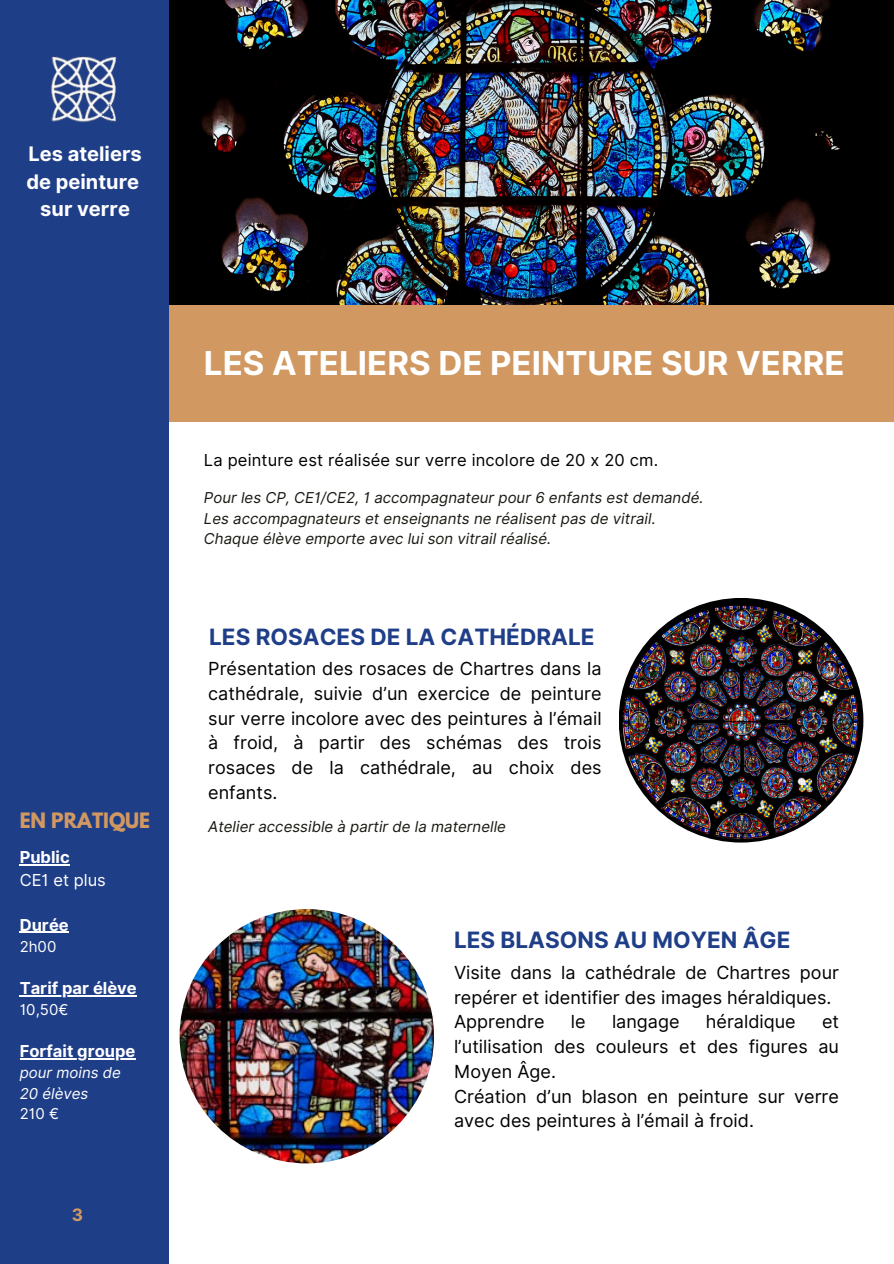
<style>
.page{position:relative;width:894px;height:1264px;background:#fff}
.page>*{position:absolute;margin:0;border:0;box-sizing:border-box;transform-origin:0 0}
.t1{font:700 33px "Inter";color:#fff}
.t2{font:700 22.5px "Inter";color:#1f3e88}
.t3{font:700 19.95px/27.9px "Inter";color:#fff;text-align:center}
.t4{font:700 18.75px "League Spartan";color:#d19861}
.t5{font:18px/24.8px "Inter";color:#000}
.t6{font:700 17.1px "Inter";color:#d19861}
.t7{font:16.5px "Inter";letter-spacing:.01em;color:#000}
.t8{font:700 16.5px "Inter";color:#fff}
.t9{font:16.5px/22.5px "Inter";color:#fff}
.t10{font:italic 15px "Inter";color:#191912}
.t11{font:italic 15px/20.2px "Inter";color:#fff}
.t12{font:15px "Inter";color:#fff}
.s1{font-weight:700}
</style>
<div class="page">
<img style="left:168px;top:0;width:725px;height:305px">
<div style="left:154px;top:305px;width:739px;height:116px;background:#d19861"></div>
<img style="left:619px;top:598px;width:245px;height:245px">
<img style="left:179px;top:909px;width:255px;height:254px;border-radius:50%">
<div style="left:0;top:0;width:168px;height:1263px;background:#1f3e88"></div>
<img style="left:51px;top:56px;width:66px;height:66px">
<hr style="left:20px;top:864px;width:50px;height:1px;background:#fff">
<hr style="left:20px;top:931px;width:49px;height:2px;background:#fff">
<hr style="left:20px;top:994px;width:117px;height:2px;background:#fff">
<hr style="left:20px;top:1057px;width:115px;height:2px;background:#fff">
<h1 class="t3" style="left:27px;top:139px;width:117px">Les ateliers de peinture sur verre</h1>
<p class="t4" style="left:20px;top:810px;width:132px">EN PRATIQUE</p>
<p class="t9" style="left:20px;top:846px;width:88px"><span class="s1">Public<br></span>CE1 et plus</p>
<p class="t8" style="left:20px;top:914px;width:51px">Durée</p>
<p class="t12" style="left:20px;top:937px;width:38px">2h00</p>
<p class="t8" style="left:20px;top:977px;width:118px">Tarif par élève</p>
<p class="t12" style="left:20px;top:1000px;width:50px">10,50€</p>
<p class="t8" style="left:20px;top:1040px;width:117px">Forfait groupe</p>
<h2 class="t11" style="left:20px;top:1062px;width:103px">pour moins de<br>20 élèves</h2>
<h5 class="t12" style="left:20px;top:1104px;width:41px">210 €</h5>
<h5 class="t6" style="left:72px;top:1204px;width:13px">3</h5>
<h4 class="t1" style="left:204px;top:343px;width:642px">LES ATELIERS DE PEINTURE SUR VERRE</h4>
<p class="t7" style="left:204px;top:450px;width:455px">La peinture est réalisée sur verre incolore de 20 x 20 cm.</p>
<h5 class="t10" style="left:204px;top:489px;width:501px">Pour les CP, CE1/CE2, 1 accompagnateur pour 6 enfants est demandé.</h5>
<h5 class="t10" style="left:204px;top:509px;width:453px">Les accompagnateurs et enseignants ne réalisent pas de vitrail.</h5>
<h5 class="t10" style="left:204px;top:529px;width:349px">Chaque élève emporte avec lui son vitrail réalisé.</h5>
<h5 class="t2" style="left:209px;top:623px;width:387px">LES ROSACES DE LA CATHÉDRALE</h5>
<h3 class="t5" style="left:208px;top:656px;width:395px;text-align:justify">Présentation des rosaces de Chartres dans la cathédrale, suivie d’un exercice de peinture sur verre incolore avec des peintures à l’émail à froid, à partir des schémas des trois rosaces de la cathédrale, au choix des enfants.</h3>
<p class="t10" style="left:208px;top:817px;width:299px">Atelier accessible à partir de la maternelle</p>
<p class="t2" style="left:454px;top:926px;width:338px">LES BLASONS AU MOYEN ÂGE</p>
<h5 class="t5" style="left:454px;top:959px;width:386px">Visite dans la cathédrale de Chartres pour repérer et identifier des images héraldiques.<br>Apprendre</h5>
<h5 class="t5" style="left:571px;top:1009px;width:16px">le</h5>
<h5 class="t5" style="left:612px;top:1009px;width:69px">langage</h5>
<h5 class="t5" style="left:705px;top:1009px;width:91px">héraldique</h5>
<h5 class="t5" style="left:454px;top:1009px;width:386px;text-indent:368px">et l’utilisation des couleurs et des figures au<br>Moyen Âge.<br>Création d’un blason en peinture sur verre avec des peintures à l’émail à froid.</h5>
</div>
